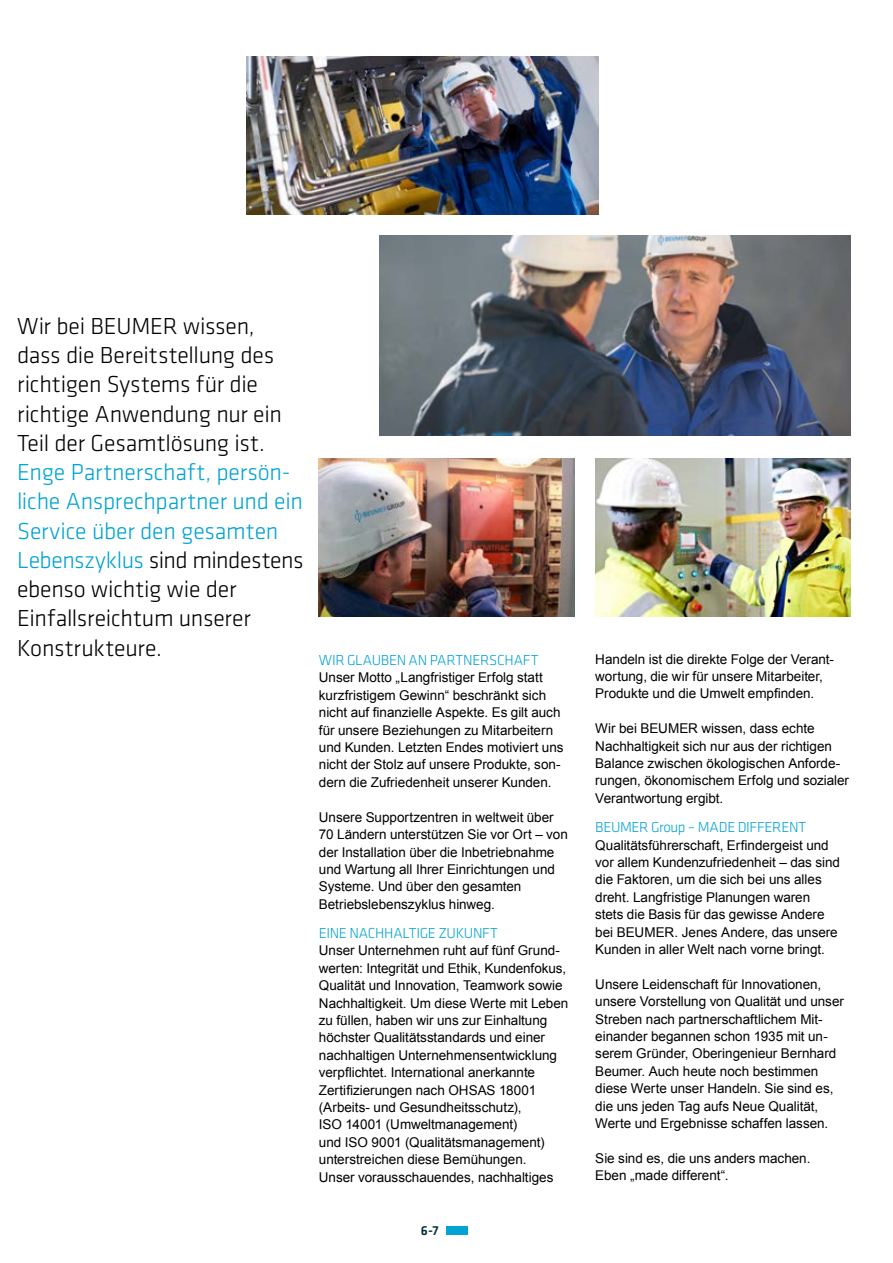
<style>
.page{position:relative;width:893px;height:1263px;background:#fff}
.page>*{position:absolute;margin:0;border:0;box-sizing:border-box;transform-origin:0 0}
.t1{font:300 24px/29.2px "Klavika Basic";letter-spacing:-.01em;color:#00a3d3}
.t2{font:300 24px/29.2px "Klavika Basic";letter-spacing:-.01em;color:#000}
.t3{font:300 15px "Klavika Basic";letter-spacing:-.025em;color:#00a3d3}
.t4{font:13.5px/17.4px "Arial";letter-spacing:-.005em;color:#000}
.t5{font:500 13.5px "Klavika Basic";color:#002c38}
.s1{color:#000}
</style>
<div class="page">
<img style="left:380px;top:235px;width:470px;height:200px">
<img style="left:319px;top:459px;width:255px;height:157px">
<img style="left:595px;top:459px;width:255px;height:157px">
<div style="left:446px;top:1226px;width:22px;height:9px;background:#00a3d3"></div>
<img style="left:247px;top:57px;width:351px;height:157px">
<h1 class="t2" style="left:17px;top:311px;width:266px">Wir bei BEUMER wissen, dass die Bereitstellung des richtigen Systems für die richtige Anwendung nur ein<br>Teil der Gesamtlösung ist.</h1>
<h1 class="t1" style="left:17px;top:457px;width:288px">Enge Partnerschaft, persön&shy;liche Ansprechpartner und ein<br>Service über den gesamten<br>Lebenszyklus <span class="s1">sind mindestens ebenso wichtig wie der<br>Einfallsreichtum unserer<br>Konstrukteure.</span></h1>
<p class="t3" style="left:319px;top:651px;width:221px">WIR GLAUBEN AN PARTNERSCHAFT</p>
<p class="t4" style="left:319px;top:669px;width:246px">Unser Motto „Langfristiger Erfolg statt kurzfristigem Gewinn“ beschränkt sich nicht auf finanzielle Aspekte. Es gilt auch für unsere Beziehungen zu Mitarbeitern und Kunden. Letzten Endes motiviert uns nicht der Stolz auf unsere Produkte, son&shy;dern die Zufriedenheit unserer Kunden.</p>
<p class="t4" style="left:319px;top:808px;width:250px">Unsere Supportzentren in weltweit über 70 Ländern unterstützen Sie vor Ort – von der Installation über die Inbetriebnahme und Wartung all Ihrer Einrichtungen und Systeme. Und über den gesamten Betriebslebenszyklus hinweg.</p>
<p class="t3" style="left:319px;top:924px;width:181px">EINE NACHHALTIGE ZUKUNFT</p>
<p class="t4" style="left:319px;top:942px;width:251px">Unser Unternehmen ruht auf fünf Grund&shy;werten: Integrität und Ethik, Kundenfokus, Qualität und Innovation, Teamwork sowie Nachhaltigkeit. Um diese Werte mit Leben zu füllen, haben wir uns zur Einhaltung höchster Qualitätsstandards und einer nachhaltigen Unternehmensentwicklung verpflichtet. International anerkannte Zertifizierungen nach OHSAS 18001 (Arbeits- und Gesundheitsschutz),<br>ISO 14001 (Umweltmanagement)<br>und ISO 9001 (Qualitätsmanagement) unterstreichen diese Bemühungen.<br>Unser vorausschauendes, nachhaltiges</p>
<p class="t5" style="left:421px;top:1221px;width:19px">6-7</p>
<p class="t4" style="left:595px;top:650px;width:240px">Handeln ist die direkte Folge der Verant&shy;wortung, die wir für unsere Mitarbeiter,<br>Produkte und die Umwelt empfinden.</p>
<p class="t4" style="left:595px;top:720px;width:255px">Wir bei BEUMER wissen, dass echte Nachhaltigkeit sich nur aus der richtigen Balance zwischen ökologischen Anforde&shy;rungen, ökonomischem Erfolg und sozialer Verantwortung ergibt.</p>
<p class="t3" style="left:595px;top:818px;width:212px">BEUMER Group – MADE DIFFERENT</p>
<p class="t4" style="left:595px;top:836px;width:246px">Qualitätsführerschaft, Erfindergeist und vor allem Kundenzufriedenheit – das sind die Faktoren, um die sich bei uns alles dreht. Langfristige Planungen waren stets die Basis für das gewisse Andere bei BEUMER. Jenes Andere, das unsere Kunden in aller Welt nach vorne bringt.</p>
<p class="t4" style="left:595px;top:975px;width:250px">Unsere Leidenschaft für Innovationen, unsere Vorstellung von Qualität und unser Streben nach partnerschaftlichem Mit&shy;einander begannen schon 1935 mit un&shy;serem Gründer, Oberingenieur Bernhard Beumer. Auch heute noch bestimmen diese Werte unser Handeln. Sie sind es, die uns jeden Tag aufs Neue Qualität, Werte und Ergebnisse schaffen lassen.</p>
<p class="t4" style="left:595px;top:1149px;width:217px">Sie sind es, die uns anders machen.<br>Eben „made different“.</p>
</div>
